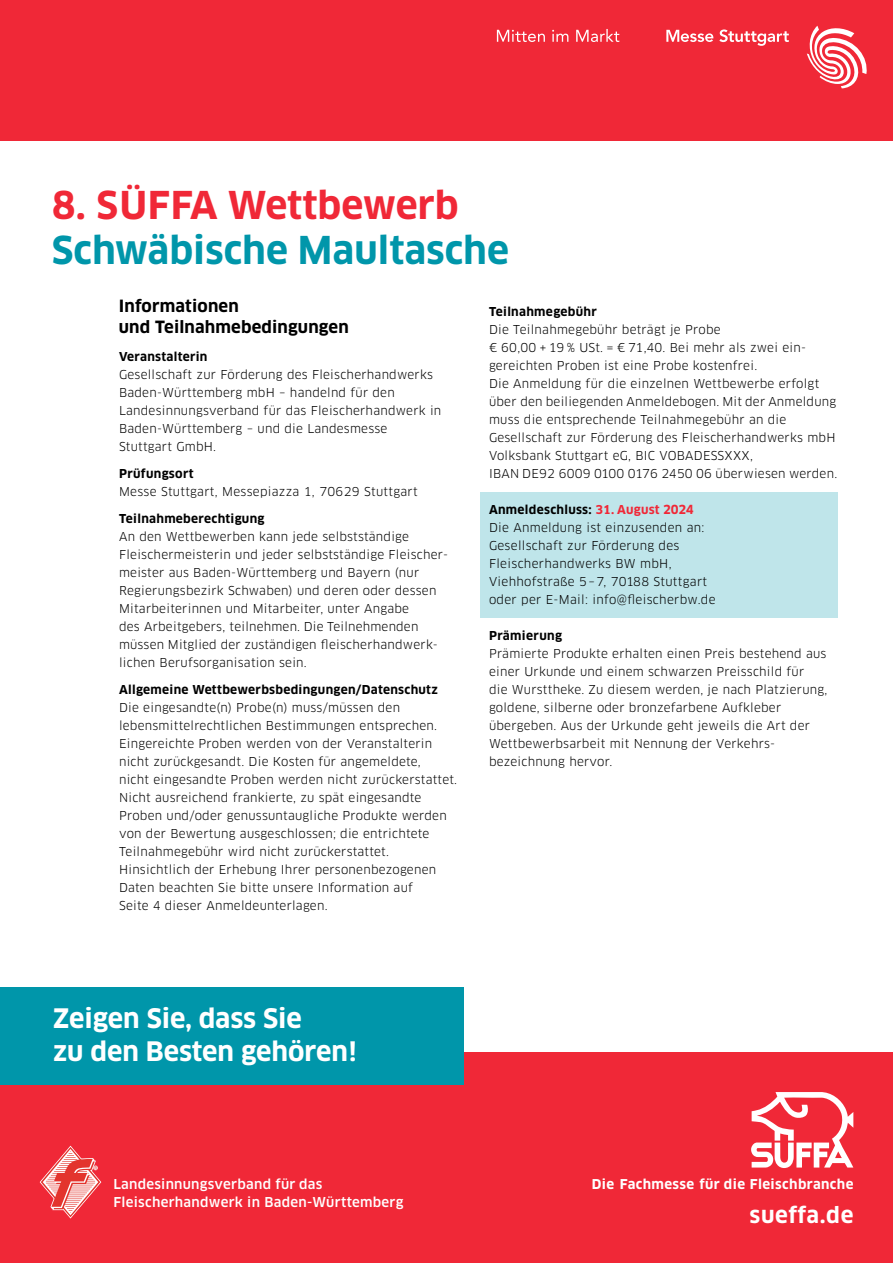
<style>
.page{position:relative;width:893px;height:1263px;background:#fff}
.page>*{position:absolute;margin:0;border:0;box-sizing:border-box;transform-origin:0 0}
.Headline_ClanBold_25pt{font:700 37.5px "Clan Pro";color:#0096aa}
.Headline_ClanBold_25pt-2{font:700 37.5px "Clan Pro";color:#f02837}
.Headline_2{font:700 26.25px "Clan Pro";color:#fff}
.t1{font:700 21.75px "Clan Pro";letter-spacing:.025em;color:#fff}
.Subline_ClanBold_11pt{font:700 16.5px/21px "Clan Pro";letter-spacing:.01em;color:#000}
.Text_Weiss_Medium{font:500 13.35px/18.6px "Clan Pro";letter-spacing:.02em;color:#fff}
.Text_Weiss_Bold{font:700 13.35px "Clan Pro";letter-spacing:.03em;color:#fff}
.Copy_ClanBook_8pt{font:12px/18px "Clan Pro";letter-spacing:.02em;color:#000}
.Text_Bold{font:700 12px "Clan Pro";letter-spacing:.025em;color:#000}
.s1{color:#f02837}
.s2{font-size:12.3px;color:#f02837}
</style>
<div class="page">
<div style="left:0;top:1052px;width:893px;height:211px;background:#f02837"></div>
<svg style="left:40px;top:1145px;width:62px;height:74px"></svg>
<div style="left:480px;top:492px;width:357px;height:126px;background:#bfe5ea"></div>
<div style="left:0;top:0;width:893px;height:140px;background:#f02837"></div>
<svg style="left:719px;top:29px;width:70px;height:17px"></svg>
<svg style="left:807px;top:26px;width:60px;height:62px"></svg>
<svg style="left:666px;top:30px;width:47px;height:12px"></svg>
<svg style="left:552px;top:30px;width:16px;height:12px"></svg>
<svg style="left:576px;top:29px;width:43px;height:13px"></svg>
<svg style="left:497px;top:30px;width:48px;height:12px"></svg>
<div style="left:0;top:987px;width:463px;height:97px;background:#0096aa"></div>
<svg style="left:751px;top:1092px;width:102px;height:76px"></svg>
<p class="Headline_ClanBold_25pt-2" style="left:52px;top:183px;width:408px">8. SÜFFA Wettbewerb</p>
<p class="Headline_ClanBold_25pt" style="left:52px;top:228px;width:459px">Schwäbische Maultasche</p>
<p class="Subline_ClanBold_11pt" style="left:119px;top:295px;width:231px">Informationen<br>und Teilnahmebedingungen</p>
<p class="Text_Bold" style="left:489px;top:304px;width:109px">Teilnahmegebühr</p>
<p class="Copy_ClanBook_8pt" style="left:489px;top:320px;width:318px">Die Teilnahmegebühr beträgt je Probe<br>€ 60,00 + 19 % USt. = € 71,40. Bei mehr als zwei ein&shy;gereichten Proben ist eine Probe kostenfrei.</p>
<p class="Copy_ClanBook_8pt" style="left:489px;top:374px;width:349px">Die Anmeldung für die einzelnen Wettbewerbe erfolgt über den beiliegenden Anmeldebogen. Mit der Anmeldung muss die entsprechende Teilnahmegebühr an die Gesellschaft zur Förderung des Fleischerhandwerks mbH</p>
<p class="Copy_ClanBook_8pt" style="left:489px;top:446px;width:350px">Volksbank Stuttgart eG, BIC VOBADESSXXX,<br>IBAN DE92 6009 0100 0176 2450 06 überwiesen werden.</p>
<p class="Text_Bold" style="left:489px;top:502px;width:206px">Anmeldeschluss: <span class="s1">31. August</span> <span class="s2">2024</span></p>
<p class="Copy_ClanBook_8pt" style="left:489px;top:518px;width:217px">Die Anmeldung ist einzusenden an:</p>
<p class="Copy_ClanBook_8pt" style="left:489px;top:536px;width:192px">Gesellschaft zur Förderung des</p>
<p class="Copy_ClanBook_8pt" style="left:489px;top:554px;width:184px">Fleischerhandwerks BW mbH,</p>
<p class="Copy_ClanBook_8pt" style="left:489px;top:572px;width:220px">Viehhofstraße 5–7, 70188 Stuttgart</p>
<p class="Copy_ClanBook_8pt" style="left:489px;top:590px;width:228px">oder per E-Mail: info@fleischerbw.de</p>
<p class="Text_Bold" style="left:489px;top:628px;width:75px">Prämierung</p>
<p class="Copy_ClanBook_8pt" style="left:489px;top:644px;width:340px">Prämierte Produkte erhalten einen Preis bestehend aus einer Urkunde und einem schwarzen Preisschild für<br>die Wursttheke. Zu diesem werden, je nach Platzierung, goldene, silberne oder bronzefarbene Aufkleber übergeben. Aus der Urkunde geht jeweils die Art der Wettbewerbsarbeit mit Nennung der Verkehrs&shy;bezeichnung hervor.</p>
<p class="Text_Bold" style="left:119px;top:349px;width:90px">Veranstalterin</p>
<p class="Copy_ClanBook_8pt" style="left:119px;top:365px;width:324px">Gesellschaft zur Förderung des Fleischerhandwerks Baden-Württemberg mbH – handelnd für den Landesinnungsverband für das Fleischerhandwerk in Baden-Württemberg – und die Landesmesse Stuttgart GmbH.</p>
<p class="Text_Bold" style="left:119px;top:466px;width:76px">Prüfungsort</p>
<p class="Copy_ClanBook_8pt" style="left:119px;top:482px;width:300px">Messe Stuttgart, Messepiazza 1, 70629 Stuttgart</p>
<p class="Text_Bold" style="left:119px;top:511px;width:147px">Teilnahmeberechtigung</p>
<p class="Copy_ClanBook_8pt" style="left:119px;top:527px;width:330px">An den Wettbewerben kann jede selbstständige Fleischermeisterin und jeder selbstständige Fleischer&shy;meister aus Baden-Württemberg und Bayern (nur Regierungsbezirk Schwaben) und deren oder dessen Mitarbeiterinnen und Mitarbeiter, unter Angabe<br>des Arbeitgebers, teilnehmen. Die Teilnehmenden müssen Mitglied der zuständigen fleischerhandwerk&shy;lichen Berufsorganisation sein.</p>
<p class="Text_Bold" style="left:119px;top:682px;width:320px">Allgemeine Wettbewerbsbedingungen/Datenschutz</p>
<p class="Copy_ClanBook_8pt" style="left:119px;top:698px;width:320px">Die eingesandte(n) Probe(n) muss/müssen den lebensmittelrechtlichen Bestimmungen entsprechen.<br>Eingereichte Proben werden von der Veranstalterin nicht zurückgesandt. Die Kosten für angemeldete,</p>
<p class="Copy_ClanBook_8pt" style="left:119px;top:770px;width:340px">nicht eingesandte Proben werden nicht zurückerstattet.<br>Nicht ausreichend frankierte, zu spät eingesandte Proben und/oder genussuntaugliche Produkte werden von der Bewertung ausgeschlossen; die entrichtete Teilnahmegebühr wird nicht zurückerstattet.</p>
<p class="Copy_ClanBook_8pt" style="left:119px;top:860px;width:319px">Hinsichtlich der Erhebung Ihrer personenbezogenen<br>Daten beachten Sie bitte unsere Information auf</p>
<p class="Copy_ClanBook_8pt" style="left:119px;top:896px;width:210px">Seite 4 dieser Anmeldeunterlagen.</p>
<p class="Headline_2" style="left:53px;top:1003px;width:250px">Zeigen Sie, dass Sie</p>
<p class="Headline_2" style="left:53px;top:1036px;width:305px">zu den Besten gehören!</p>
<p class="Text_Weiss_Medium" style="left:113px;top:1174px;width:292px">Landesinnungsverband für das<br>Fleischerhandwerk in Baden-Württemberg</p>
<p class="Text_Weiss_Bold" style="left:592px;top:1176px;width:263px">Die Fachmesse für die Fleischbranche</p>
<p class="t1" style="left:750px;top:1203px;width:105px">sueffa.de</p>
</div>
